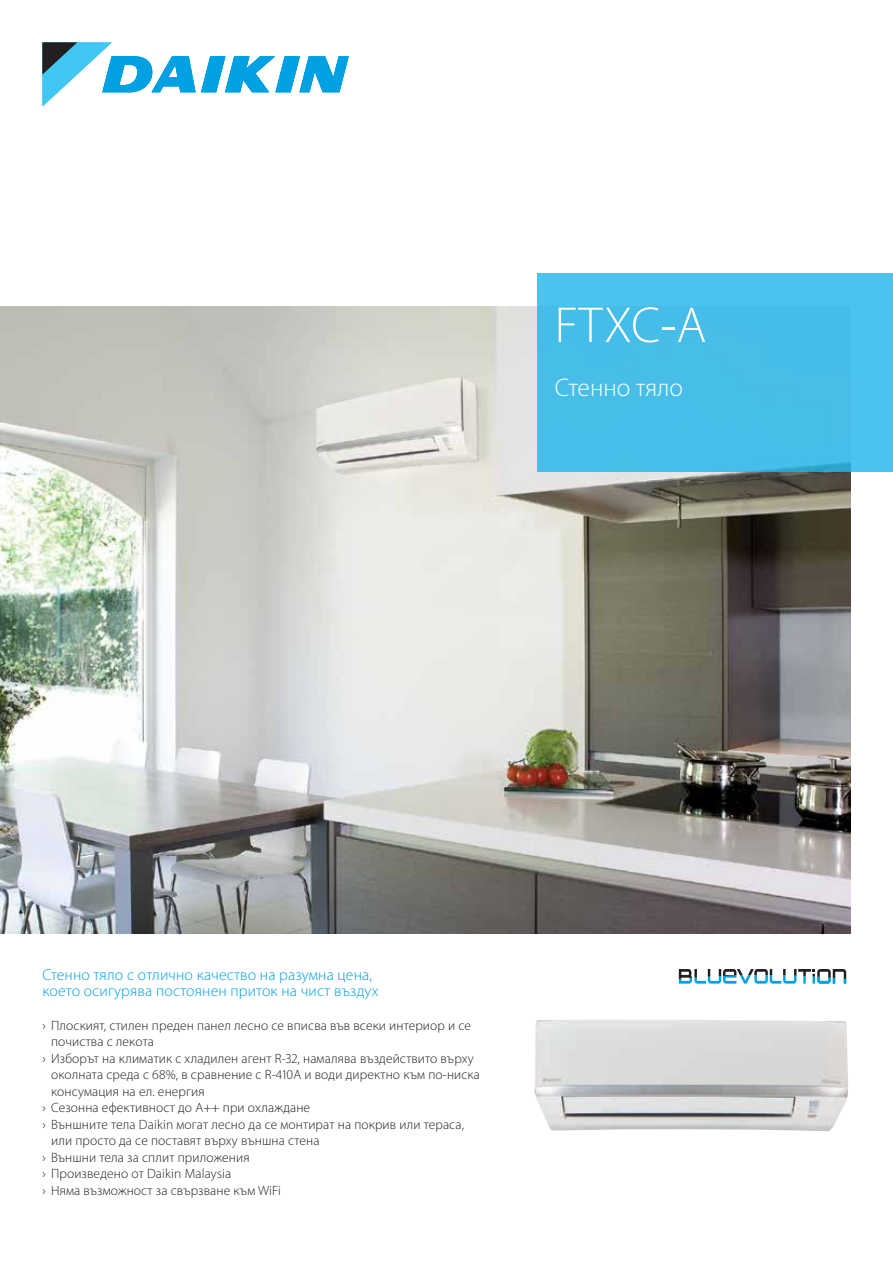
<style>
.page{position:relative;width:893px;height:1263px;background:#fff}
.page>*{position:absolute;margin:0;border:0;box-sizing:border-box;transform-origin:0 0}
.t1{font:300 51px "Myriad Pro";color:#fff}
.t2{font:300 25.5px "Myriad Pro";color:#fff}
.t3{font:300 15.75px/16.5px "Myriad Pro";letter-spacing:.01em;color:#00a1e3}
.t4{font:300 13.5px "Myriad Pro";letter-spacing:.01em;color:#231f20}
</style>
<div class="page">
<img style="left:535px;top:1019px;width:313px;height:112px">
<img style="left:0;top:307px;width:850px;height:627px">
<svg style="left:679px;top:969px;width:167px;height:14px"></svg>
<svg style="left:43px;top:43px;width:306px;height:63px"></svg>
<div style="left:537px;top:274px;width:356px;height:198px;background:#46bee8"></div>
<h1 class="t1" style="left:554px;top:297px;width:153px">FTXC-A</h1>
<h2 class="t2" style="left:555px;top:373px;width:130px">Стенно тяло</h2>
<p class="t3" style="left:42px;top:967px;width:337px">Стенно тяло с отлично качество на разумна цена, което осигурява постоянен приток на чист въздух</p>
<p class="t4" style="left:43px;top:1018px;width:430px">› Плоският, стилен преден панел лесно се вписва във всеки интериор и се</p>
<p class="t4" style="left:51px;top:1034px;width:104px">почиства с лекота</p>
<p class="t4" style="left:43px;top:1051px;width:433px">› Изборът на климатик с хладилен агент R-32, намалява въздействито върху</p>
<p class="t4" style="left:51px;top:1067px;width:431px">околната среда с 68%, в сравнение с R-410A и води директно към по-ниска</p>
<p class="t4" style="left:51px;top:1084px;width:155px">консумация на ел. енергия</p>
<p class="t4" style="left:43px;top:1100px;width:269px">› Сезонна ефективност до A++ при охлаждане</p>
<p class="t4" style="left:43px;top:1117px;width:423px">› Външните тела Daikin могат лесно да се монтират на покрив или тераса,</p>
<p class="t4" style="left:51px;top:1133px;width:270px">или просто да се поставят върху външна стена</p>
<p class="t4" style="left:43px;top:1150px;width:209px">› Външни тела за сплит приложения</p>
<p class="t4" style="left:43px;top:1166px;width:190px">› Произведено от Daikin Malaysia</p>
<p class="t4" style="left:43px;top:1183px;width:240px">› Няма възможност за свързване към WiFi</p>
</div>
